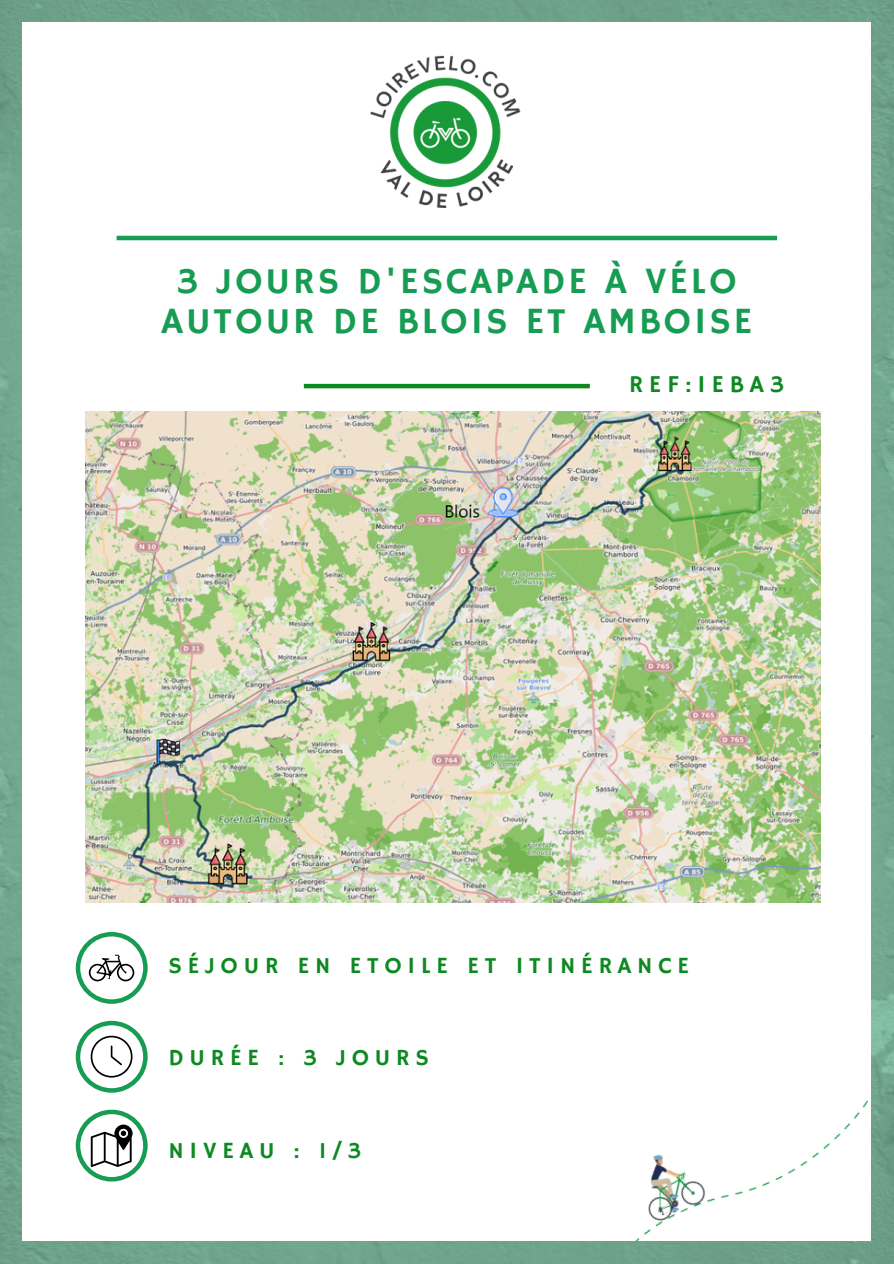
<style>
.page{position:relative;width:894px;height:1264px;background:#fff}
.page>*{position:absolute;margin:0;border:0;box-sizing:border-box;transform-origin:0 0}
.t1{font:36.9px/40.5px "Hammersmith One";letter-spacing:.08em;color:#169d53;text-align:center}
.t2{font:24.15px "Hammersmith One";letter-spacing:.25em;color:#0e8922}
.t3{font:23.1px "Hammersmith One";letter-spacing:.25em;color:#0e8922}
</style>
<div class="page">
<img style="left:0;top:0;width:893px;height:1263px">
<div style="left:23px;top:22px;width:847px;height:1218px;background:#fff"></div>
<img style="left:370px;top:55px;width:151px;height:152px">
<hr style="left:304px;top:384px;width:285px;height:4px;background:#0e8922">
<hr style="left:117px;top:236px;width:659px;height:4px;background:#169d53">
<svg style="left:76px;top:932px;width:72px;height:71px"></svg>
<svg style="left:76px;top:1020px;width:72px;height:72px"></svg>
<svg style="left:76px;top:1109px;width:72px;height:72px"></svg>
<img style="left:526px;top:1033px;width:367px;height:230px">
<img style="left:85px;top:411px;width:735px;height:491px">
<p class="t1" style="left:161px;top:262px;width:592px">3 JOURS D'ESCAPADE À VÉLO<br>AUTOUR DE BLOIS ET AMBOISE</p>
<p class="t2" style="left:629px;top:370px;width:156px">REF:IEBA3</p>
<p class="t3" style="left:168px;top:952px;width:522px">SÉJOUR EN ETOILE ET ITINÉRANCE</p>
<h1 class="t3" style="left:168px;top:1043px;width:262px">DURÉE : 3 JOURS</h1>
<p class="t3" style="left:168px;top:1136px;width:194px">NIVEAU : 1/3</p>
</div>
